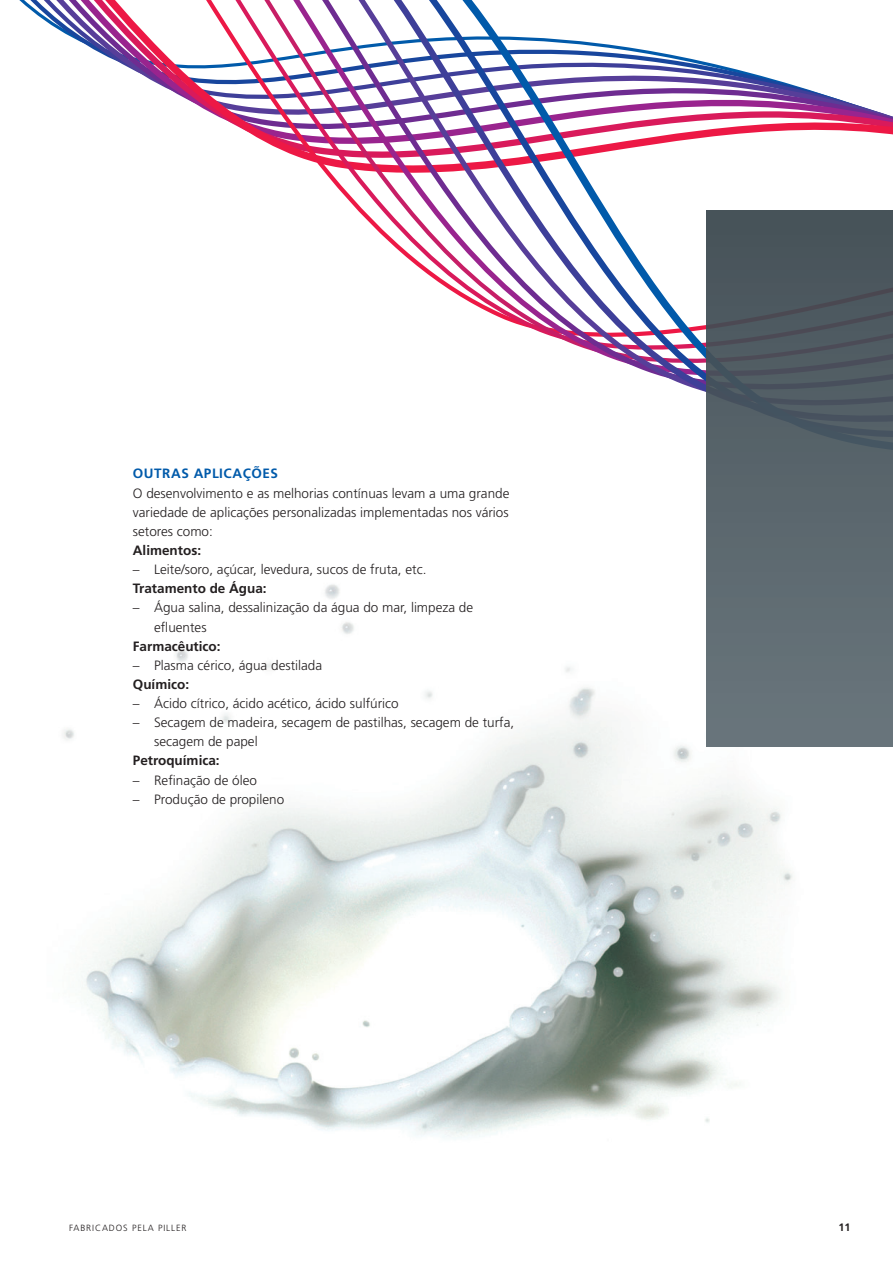
<style>
.page{position:relative;width:893px;height:1263px;background:#fff}
.page>*{position:absolute;margin:0;border:0;box-sizing:border-box;transform-origin:0 0}
.Copy_45_light_schwar{font:300 13.5px/19.2px "Frutiger";color:#231f20}
.Copy_45_light_schwar-2{font:700 13.5px "Frutiger";color:#231f20}
.COPYHEAD_BLAU{font:700 13.5px "Frutiger";letter-spacing:.04em;color:#015aaa}
.Pagina{font:700 10.8px "Frutiger";color:#231f20}
.Kolumnentitel{font:300 9px "Frutiger";letter-spacing:.1em;color:#231f20}
</style>
<div class="page">
<img style="left:63px;top:583px;width:775px;height:556px">
<svg style="left:19px;top:0;width:874px;height:583px"></svg>
<svg style="left:707px;top:210px;width:186px;height:536px;background:#57636a"></svg>
<p class="COPYHEAD_BLAU" style="left:133px;top:466px;width:147px">OUTRAS APLICAÇÕES</p>
<p class="Copy_45_light_schwar" style="left:133px;top:483px;width:378px;text-align:justify">O desenvolvimento e as melhorias contínuas levam a uma grande variedade de aplicações personalizadas implementadas nos vários setores como:</p>
<p class="Copy_45_light_schwar-2" style="left:133px;top:542px;width:70px">Alimentos:</p>
<p class="Copy_45_light_schwar" style="left:133px;top:560px;width:295px">– Leite/soro, açúcar, levedura, sucos de fruta, etc.</p>
<p class="Copy_45_light_schwar-2" style="left:133px;top:581px;width:135px">Tratamento de Água:</p>
<p class="Copy_45_light_schwar" style="left:154px;top:598px;width:321px;text-indent:-21px">– Água salina, dessalinização da água do mar, limpeza de efluentes</p>
<p class="Copy_45_light_schwar-2" style="left:133px;top:638px;width:89px">Farmacêutico:</p>
<p class="Copy_45_light_schwar" style="left:133px;top:655px;width:191px">– Plasma cérico, água destilada</p>
<p class="Copy_45_light_schwar-2" style="left:133px;top:676px;width:58px">Químico:</p>
<p class="Copy_45_light_schwar" style="left:133px;top:694px;width:267px">– Ácido cítrico, ácido acético, ácido sulfúrico</p>
<p class="Copy_45_light_schwar" style="left:154px;top:713px;width:362px;text-indent:-21px">– Secagem de madeira, secagem de pastilhas, secagem de turfa, secagem de papel</p>
<p class="Copy_45_light_schwar-2" style="left:133px;top:753px;width:88px">Petroquímica:</p>
<p class="Copy_45_light_schwar" style="left:133px;top:770px;width:126px">– Refinação de óleo</p>
<p class="Copy_45_light_schwar" style="left:133px;top:789px;width:153px">– Produção de propileno</p>
<p class="Kolumnentitel" style="left:69px;top:1223px;width:119px">FABRICADOS PELA PILLER</p>
<p class="Pagina" style="left:838px;top:1221px;width:14px">11</p>
</div>
